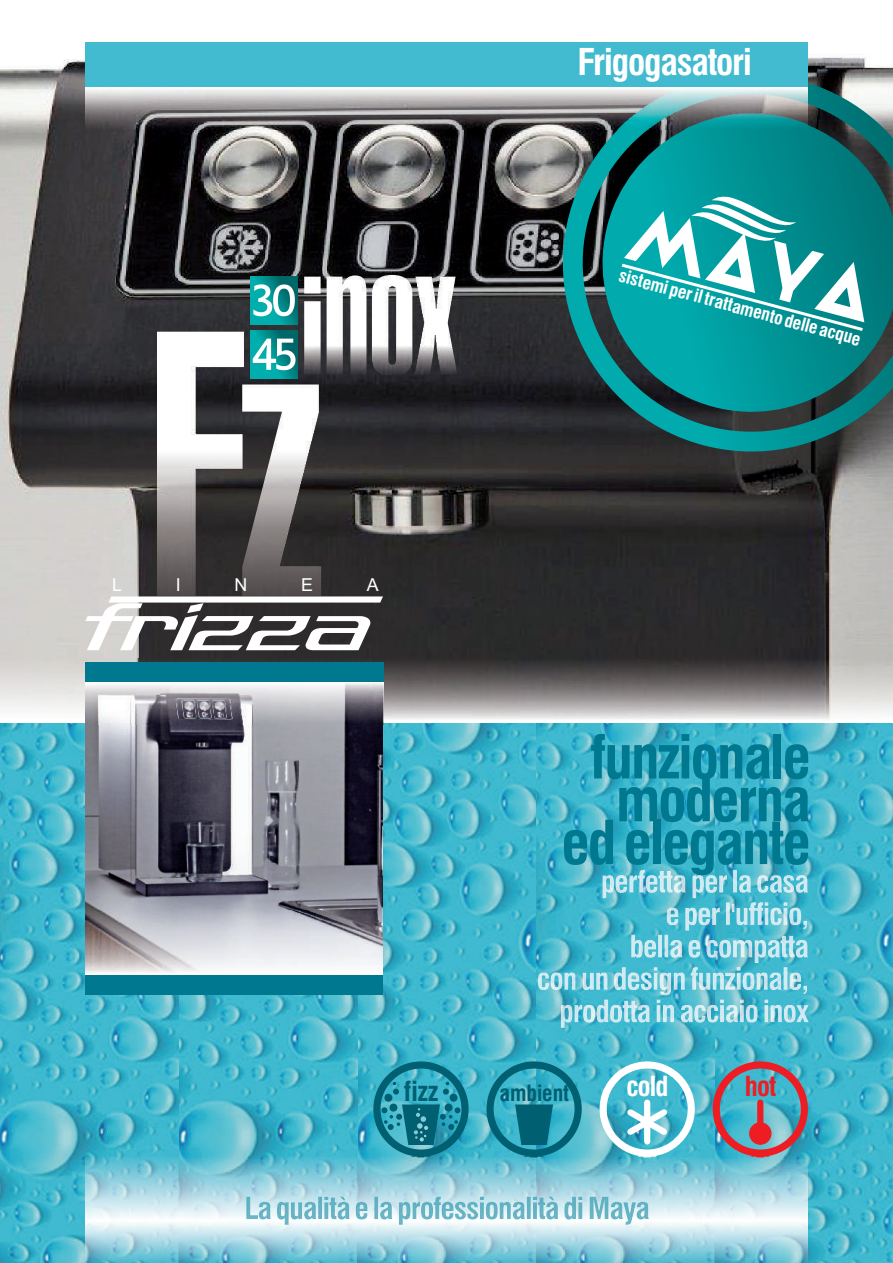
<style>
.page{position:relative;width:893px;height:1263px;background:#fff}
.page>*{position:absolute;margin:0;border:0;box-sizing:border-box;transform-origin:0 0}
.t1{font:700 condensed 58.95px/42.8px "Swiss 721 BT";letter-spacing:-.035em;color:#007990;text-align:right}
.t2{font:700 condensed 36px "Swiss 721 BT";letter-spacing:-.035em;color:#fff}
.t3{font:700 condensed 26.85px "Swiss 721 BT";color:#005f71}
.t4{font:700 condensed 26.85px "Swiss 721 BT";color:#fff}
.t5{font:700 condensed 26.85px "Swiss 721 BT";color:#ee1d23}
.t6{font:700 condensed 21.9px "Swiss 721 BT";color:#005f71}
.t7{font:700 condensed 17.85px "Swiss 721 BT";color:#fff}
.t8{font:17.85px "Arial";color:#fff}
</style>
<div class="page">
<img style="left:0;top:723px;width:893px;height:540px">
<svg style="left:486px;top:1061px;width:96px;height:96px"></svg>
<svg style="left:373px;top:1061px;width:96px;height:96px"></svg>
<svg style="left:713px;top:1061px;width:95px;height:96px"></svg>
<div style="left:757px;top:1103px;width:6px;height:38px;background:#ee1d23"></div>
<div style="left:749px;top:1122px;width:22px;height:23px;background:#ee1d23;border-radius:50%"></div>
<svg style="left:600px;top:1061px;width:95px;height:96px"></svg>
<img style="left:602px;top:870px;width:80px;height:28px">
<img style="left:85px;top:1157px;width:723px;height:106px">
<img style="left:0;top:59px;width:893px;height:600px">
<svg style="left:542px;top:57px;width:351px;height:415px"></svg>
<svg style="left:622px;top:196px;width:242px;height:135px"></svg>
<img style="left:0;top:659px;width:893px;height:64px">
<img style="left:85px;top:725px;width:298px;height:185px">
<div style="left:85px;top:974px;width:298px;height:20px;background:#007990"></div>
<img style="left:85px;top:910px;width:298px;height:64px">
<div style="left:85px;top:43px;width:723px;height:44px;background:#42bad0"></div>
<img style="left:85px;top:87px;width:723px;height:43px">
<img style="left:246px;top:1196px;width:103px;height:29px">
<div style="left:85px;top:662px;width:298px;height:20px;background:#007990"></div>
<img style="left:85px;top:682px;width:298px;height:43px">
<img style="left:157px;top:332px;width:165px;height:264px">
<svg style="left:85px;top:596px;width:298px;height:54px"></svg>
<img style="left:304px;top:275px;width:153px;height:101px">
<svg style="left:250px;top:277px;width:48px;height:47px"></svg>
<svg style="left:250px;top:331px;width:48px;height:47px"></svg>
<svg style="left:253px;top:284px;width:42px;height:32px"></svg>
<svg style="left:253px;top:339px;width:43px;height:31px"></svg>
<h2 class="t2" style="left:577px;top:48px;width:176px">Frigogasatori</h2>
<p class="t7" style="left:621px;top:268px;width:251px;rotate:15deg">sistemi peril trattamento delle acque</p>
<p class="t8" style="left:112px;top:578px;width:11px">L</p>
<p class="t8" style="left:176px;top:578px;width:6px">I</p>
<p class="t8" style="left:234px;top:578px;width:14px">N</p>
<p class="t8" style="left:301px;top:578px;width:13px">E</p>
<p class="t8" style="left:367px;top:578px;width:13px">A</p>
<h1 class="t1" style="left:561px;top:742px;width:251px">funzionale moderna ed elegante</h1>
<h3 class="t3" style="left:404px;top:1080px;width:36px">fizz</h3>
<p class="t6" style="left:499px;top:1084px;width:71px">ambient</p>
<h3 class="t4" style="left:626px;top:1075px;width:44px">cold</h3>
<h3 class="t5" style="left:745px;top:1075px;width:33px">hot</h3>
</div>
